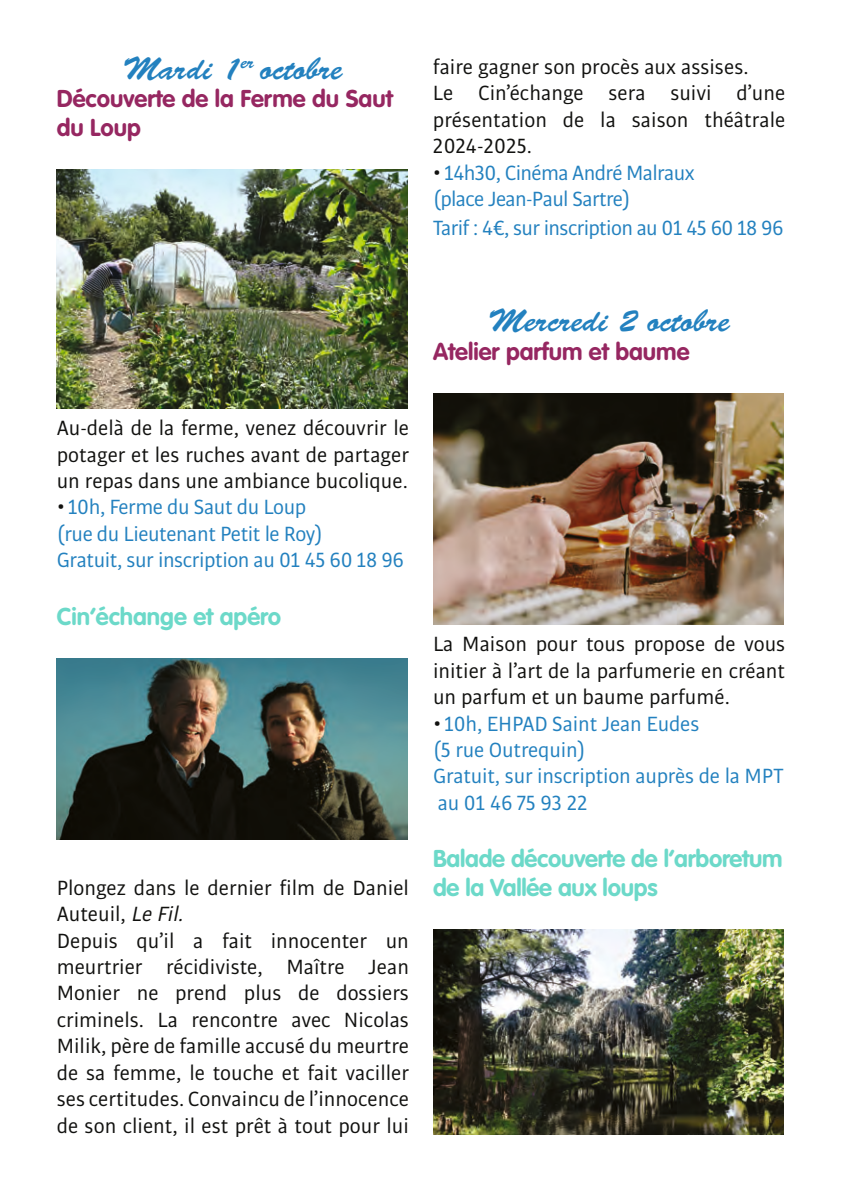
<style>
.page{position:relative;width:842px;height:1191px;background:#fff}
.page>*{position:absolute;margin:0;border:0;box-sizing:border-box;transform-origin:0 0}
.t1{font:32px "Brush Script Std";color:#2381bf}
.t2{font:700 24px "VAG Rounded Std";letter-spacing:-.01em;color:#6cd9c9}
.t3{font:700 24px/28.8px "VAG Rounded Std";color:#962761}
.t4{font:22px/26.4px "Bulo";color:#11110f;text-align:justify}
.t5{font:22px "Bulo";letter-spacing:-.02em;color:#2381bf}
.s1{color:#11110f}
.s2{font-style:italic}
</style>
<div class="page">
<img style="left:57px;top:170px;width:350px;height:239px">
<img style="left:57px;top:658px;width:350px;height:181px">
<img style="left:433px;top:393px;width:350px;height:232px">
<img style="left:433px;top:930px;width:350px;height:204px">
<p class="t1" style="left:123px;top:50px;width:221px">Mardi 1<sup>er</sup> octobre</p>
<p class="t3" style="left:57px;top:85px;width:338px">Découverte de la Ferme du Saut du Loup</p>
<p class="t4" style="left:433px;top:53px;width:317px">faire gagner son procès aux assises.</p>
<p class="t4" style="left:433px;top:80px;width:354px">Le Cin’échange sera suivi d’une présentation de la saison théâtrale 2024-2025.</p>
<p class="t5" style="left:433px;top:159px;width:263px"><span class="s1">•</span> 14h30, Cinéma André Malraux</p>
<p class="t5" style="left:433px;top:185px;width:199px">(place Jean-Paul Sartre)</p>
<p class="t5" style="left:433px;top:214px;width:352px">Tarif : 4€, sur inscription au 01 45 60 18 96</p>
<p class="t4" style="left:57px;top:414px;width:354px">Au-delà de la ferme, venez découvrir le potager et les ruches avant de partager un repas dans une ambiance bucolique.</p>
<p class="t5" style="left:57px;top:494px;width:251px"><span class="s1">•</span> 10h, Ferme du Saut du Loup</p>
<p class="t5" style="left:57px;top:520px;width:268px">(rue du Lieutenant Petit le Roy)</p>
<p class="t5" style="left:57px;top:546px;width:349px">Gratuit, sur inscription au 01 45 60 18 96</p>
<p class="t2" style="left:57px;top:602px;width:226px">Cin’échange et apéro</p>
<p class="t4" style="left:57px;top:874px;width:354px">Plongez dans le dernier film de Daniel<br>Auteuil, <span class="s2">Le Fil.</span></p>
<p class="t4" style="left:57px;top:926px;width:354px">Depuis qu’il a fait innocenter un meurtrier récidiviste, Maître Jean Monier ne prend plus de dossiers criminels. La rencontre avec Nicolas Milik, père de famille accusé du meurtre de sa femme, le touche et fait vaciller ses certitudes. Convaincu de l’innocence de son client, il est prêt à tout pour lui</p>
<p class="t1" style="left:488px;top:303px;width:243px">Mercredi 2 octobre</p>
<p class="t3" style="left:433px;top:338px;width:258px">Atelier parfum et baume</p>
<p class="t4" style="left:433px;top:630px;width:354px">La Maison pour tous propose de vous initier à l’art de la parfumerie en créant un parfum et un baume parfumé.</p>
<p class="t5" style="left:433px;top:710px;width:268px"><span class="s1">•</span> 10h, EHPAD Saint Jean Eudes</p>
<p class="t5" style="left:433px;top:736px;width:154px">(5 rue Outrequin)</p>
<p class="t5" style="left:433px;top:762px;width:352px">Gratuit, sur inscription auprès de la MPT</p>
<p class="t5" style="left:438px;top:789px;width:152px">au 01 46 75 93 22</p>
<p class="t2" style="left:433px;top:845px;width:351px">Balade découverte de l’arboretum</p>
<p class="t2" style="left:433px;top:873px;width:226px">de la Vallée aux loups</p>
</div>
